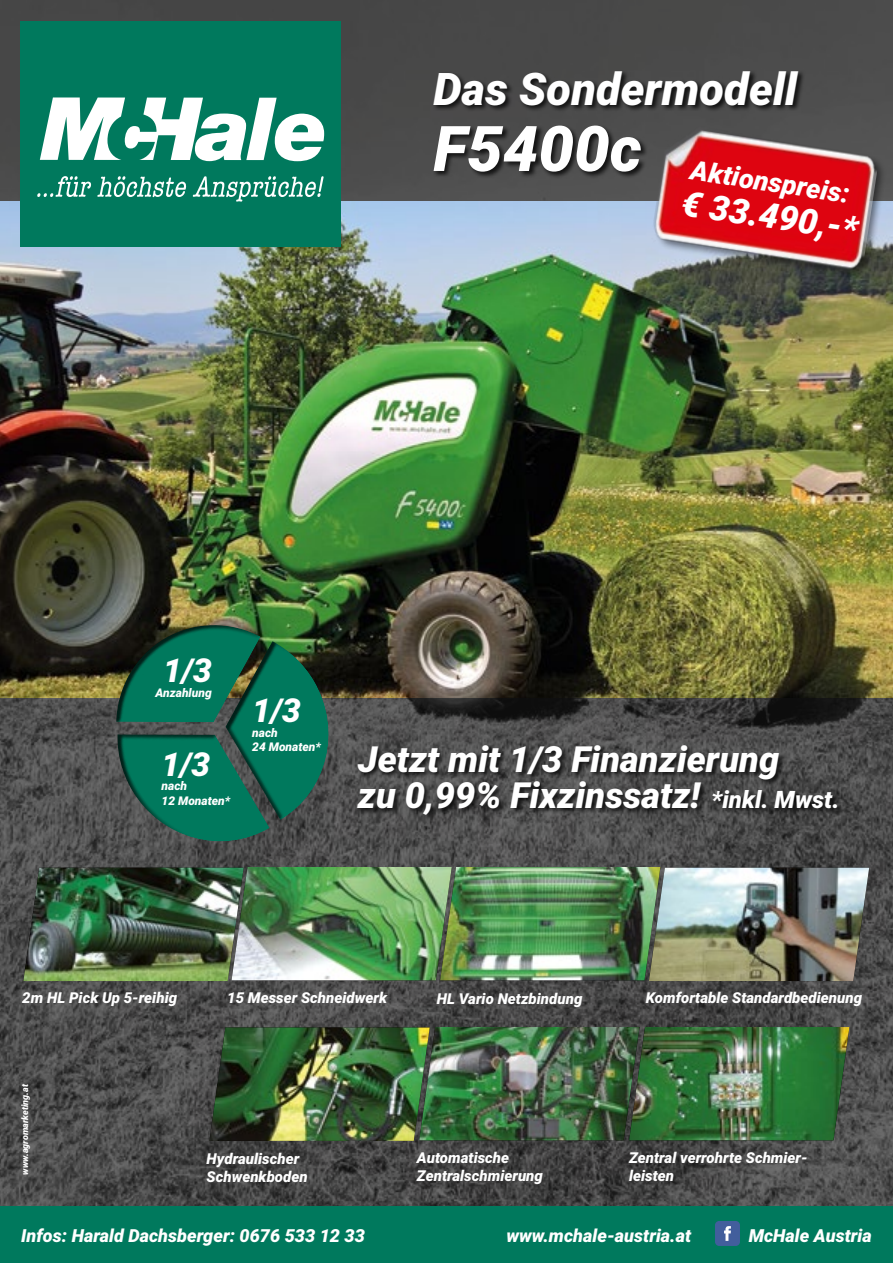
<style>
.page{position:relative;width:893px;height:1263px;background:#fff}
.page>*{position:absolute;margin:0;border:0;box-sizing:border-box;transform-origin:0 0}
.t1{font:italic 900 63px "Roboto";color:#fff}
.t2{font:italic 900 45px "Roboto";color:#fff}
.t3{font:italic 900 36px/36px "Roboto";color:#fff}
.t4{font:italic 900 34.8px "Roboto";color:#fff}
.t5{font:italic 900 33px "Roboto";color:#fff}
.t6{font:italic 900 27px "Roboto";color:#fff}
.t7{font:italic 900 18px "Roboto";color:#fff}
.t8{font:italic 900 15px/18px "Roboto";color:#fff}
.t9{font:italic 900 12px/14.4px "Roboto";color:#fff}
.t10{font:italic 900 9px "Roboto";letter-spacing:-.005em;color:#fff}
.s1{font-size:24px}
</style>
<div class="page">
<img style="left:0;top:0;width:893px;height:1206px">
<div style="left:0;top:1206px;width:893px;height:57px;background:#00795d"></div>
<img style="left:0;top:202px;width:893px;height:495px">
<div style="left:20px;top:21px;width:321px;height:226px;background:#00795d"></div>
<svg style="left:40px;top:97px;width:284px;height:64px"></svg>
<div style="left:357px;top:745px;width:486px;height:76px;background:#000;opacity:.75"></div>
<div style="left:433px;top:70px;width:372px;height:108px;background:#000;opacity:.75"></div>
<svg style="left:37px;top:176px;width:287px;height:26px"></svg>
<img style="left:209px;top:1027px;width:640px;height:114px">
<img style="left:629px;top:1027px;width:220px;height:113px">
<img style="left:23px;top:867px;width:846px;height:114px">
<img style="left:23px;top:868px;width:221px;height:113px">
<div style="left:652px;top:127px;width:234px;height:156px;background:#000;opacity:.5"></div>
<img style="left:649px;top:114px;width:232px;height:169px">
<img style="left:69px;top:584px;width:295px;height:298px">
<div style="left:715px;top:1221px;width:25px;height:25px;background:#425e9c;border-radius:4px"></div>
<svg style="left:724px;top:1226px;width:7px;height:15px"></svg>
<h2 class="t2" style="left:434px;top:57px;width:365px">Das Sondermodell</h2>
<h1 class="t1" style="left:434px;top:104px;width:210px">F5400c</h1>
<h3 class="t6" style="left:694px;top:150px;width:162px;rotate:9deg">Aktionspreis:</h3>
<h3 class="t4" style="left:685px;top:179px;width:179px;rotate:8deg">€ 33.490,-*</h3>
<h3 class="t5" style="left:163px;top:647px;width:50px">1/3</h3>
<p class="t9" style="left:155px;top:685px;width:58px">Anzahlung</p>
<h3 class="t5" style="left:162px;top:741px;width:50px">1/3</h3>
<p class="t9" style="left:162px;top:778px;width:70px">nach<br>12 Monaten*</p>
<h3 class="t5" style="left:252px;top:687px;width:50px">1/3</h3>
<p class="t9" style="left:252px;top:725px;width:70px">nach<br>24 Monaten*</p>
<h3 class="t3" style="left:358px;top:740px;width:483px">Jetzt mit 1/3 Finanzierung<br>zu 0,99% Fixzinssatz! <span class="s1">*inkl. Mwst.</span></h3>
<p class="t8" style="left:22px;top:988px;width:156px">2m HL Pick Up 5-reihig</p>
<p class="t8" style="left:227px;top:988px;width:161px">15 Messer Schneidwerk</p>
<p class="t8" style="left:437px;top:989px;width:147px">HL Vario Netzbindung</p>
<p class="t8" style="left:646px;top:988px;width:218px">Komfortable Standardbedienung</p>
<p class="t10" style="left:19px;top:1174px;width:92px;rotate:-90deg">www.agromarketing.at</p>
<p class="t8" style="left:207px;top:1149px;width:103px">Hydraulischer<br>Schwenkboden</p>
<p class="t8" style="left:417px;top:1148px;width:128px">Automatische<br>Zentralschmierung</p>
<p class="t8" style="left:629px;top:1148px;width:180px">Zentral verrohrte Schmier&shy;leisten</p>
<p class="t7" style="left:21px;top:1223px;width:345px">Infos: Harald Dachsberger: 0676 533 12 33</p>
<p class="t7" style="left:506px;top:1222px;width:186px">www.mchale-austria.at</p>
<p class="t7" style="left:749px;top:1222px;width:125px">McHale Austria</p>
</div>
